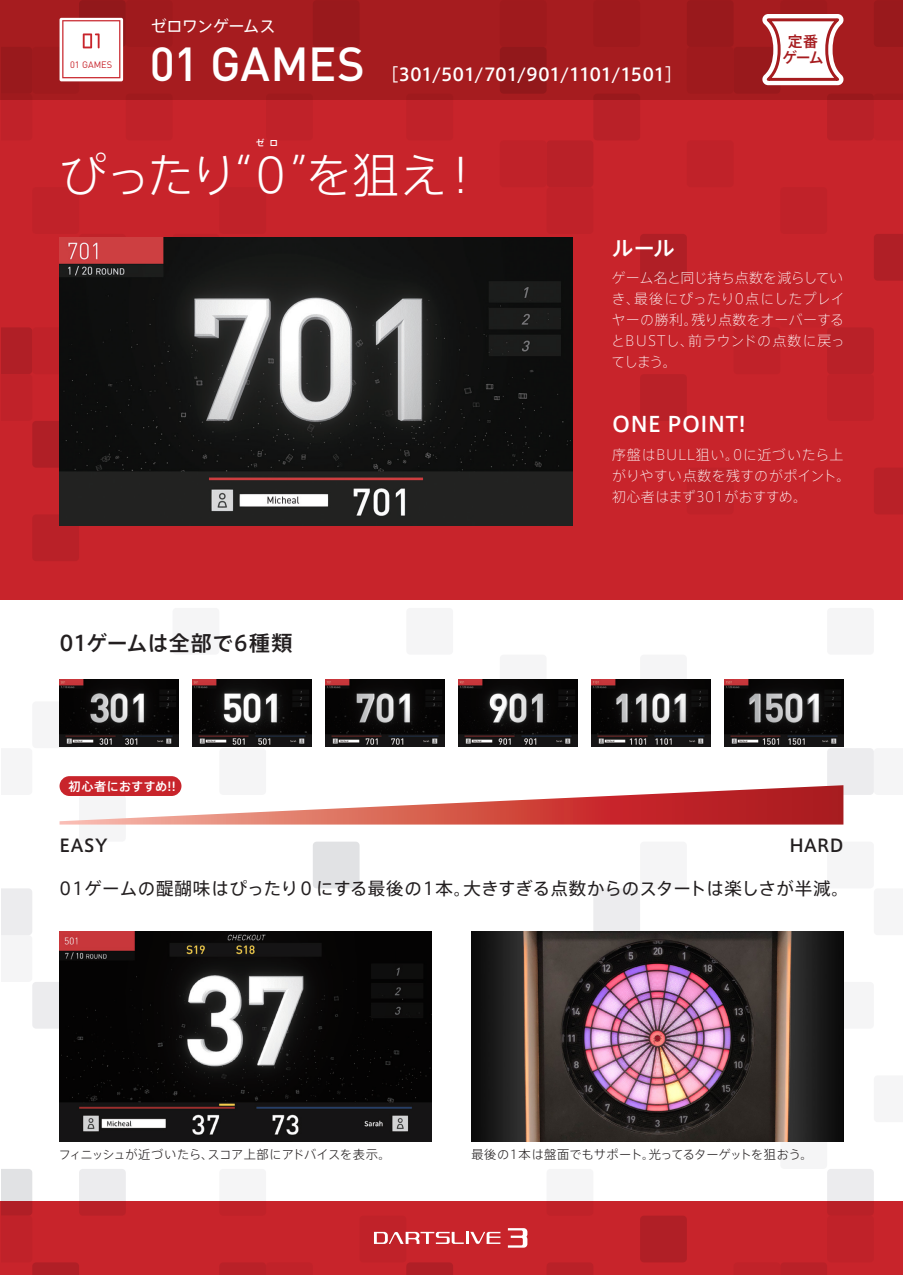
<style>
.page{position:relative;width:903px;height:1275px;background:#c8242b}
.page>*{position:absolute;margin:0;border:0;box-sizing:border-box;transform-origin:0 0}
.t1{font:300 47.07px "Axis Pro N";letter-spacing:-.025em;color:#fff}
.t2{font:500 47.07px "DIN Pro";letter-spacing:-.01em;color:#fff}
.t3{font:500 21px "Axis Pro N";letter-spacing:.025em;color:#fff}
.t4{font:500 21px "Axis Pro N";letter-spacing:.02em;color:#231f20}
.t5{font:17.5px "Axis Pro N";letter-spacing:.01em;color:#231f20}
.t6{font:500 17.5px "Axis Pro N";letter-spacing:-.04em;color:#fff}
.t7{font:500 17.5px "Axis Pro N";letter-spacing:.025em;color:#231f20}
.t8{font:16.1px "Axis Pro N";letter-spacing:-.04em;color:#fff}
.t9{font:500 14.88px/15.8px "Axis Pro N";color:#a61c1f;text-align:center}
.t10{font:200 14px/21px "Axis Pro N";letter-spacing:.01em;color:#fff}
.t11{font:300 12.25px "Axis Pro N";color:#231f20}
.t12{font:500 12.25px "Axis Pro N";letter-spacing:.01em;color:#fff}
.t13{font:9.28px "DIN Pro";color:#c8242b}
.t14{font:500 8.75px "Axis Pro N";color:#fff}
</style>
<div class="page">
<div style="left:0;top:0;width:903px;height:99px;background:#a61c1f"></div>
<div style="left:0;top:600px;width:903px;height:601px;background:#fff"></div>
<svg style="left:406px;top:94px;width:47px;height:46px"></svg>
<svg style="left:266px;top:94px;width:47px;height:46px"></svg>
<svg style="left:126px;top:94px;width:47px;height:46px"></svg>
<div style="left:546px;top:140px;width:47px;height:47px;background:#b92128;border-radius:4px"></div>
<div style="left:780px;top:187px;width:47px;height:47px;background:#c02229;border-radius:4px"></div>
<div style="left:219px;top:187px;width:47px;height:47px;background:#c02229;border-radius:4px"></div>
<div style="left:32px;top:187px;width:47px;height:47px;background:#c02229;border-radius:4px"></div>
<div style="left:173px;top:234px;width:46px;height:47px;background:#c02229;border-radius:4px"></div>
<div style="left:79px;top:234px;width:47px;height:47px;background:#c02229;border-radius:4px"></div>
<div style="left:780px;top:281px;width:47px;height:46px;background:#c4232a;border-radius:4px"></div>
<div style="left:173px;top:608px;width:46px;height:47px;background:#f5f5f6;border-radius:4px"></div>
<div style="left:79px;top:795px;width:47px;height:47px;background:#f5f5f6;border-radius:4px"></div>
<div style="left:827px;top:842px;width:47px;height:46px;background:#f5f5f6;border-radius:4px"></div>
<div style="left:313px;top:842px;width:47px;height:46px;background:#e1e2e4;border-radius:4px"></div>
<svg style="left:79px;top:1169px;width:47px;height:47px;fill:#ececee"></svg>
<div style="left:313px;top:0;width:47px;height:47px;background:#99191c;border-radius:4px"></div>
<div style="left:79px;top:0;width:47px;height:47px;background:linear-gradient(to bottom,#901417,#a03437);border-radius:4px"></div>
<div style="left:500px;top:47px;width:46px;height:47px;background:#92181b;border-radius:4px"></div>
<svg style="left:874px;top:234px;width:29px;height:47px"></svg>
<div style="left:640px;top:234px;width:47px;height:47px;background:#b01f26;border-radius:4px"></div>
<div style="left:32px;top:421px;width:47px;height:47px;background:#b01f26;border-radius:4px"></div>
<div style="left:640px;top:1216px;width:47px;height:46px;background:#b01f26;border-radius:4px"></div>
<svg style="left:406px;top:1262px;width:47px;height:13px"></svg>
<svg style="left:874px;top:0;width:29px;height:47px"></svg>
<div style="left:687px;top:0;width:46px;height:47px;background:#99191c;border-radius:4px"></div>
<div style="left:733px;top:47px;width:47px;height:47px;background:#99191c;border-radius:4px"></div>
<svg style="left:827px;top:94px;width:47px;height:46px;fill:#b92128"></svg>
<svg style="left:593px;top:94px;width:47px;height:46px;fill:#b92128"></svg>
<div style="left:827px;top:327px;width:47px;height:47px;background:#b92128;border-radius:4px"></div>
<div style="left:640px;top:374px;width:47px;height:47px;background:#b92128;border-radius:4px"></div>
<svg style="left:874px;top:468px;width:29px;height:46px"></svg>
<div style="left:827px;top:748px;width:47px;height:47px;background:#ececee;border-radius:4px"></div>
<div style="left:593px;top:888px;width:47px;height:47px;background:#ececee;border-radius:4px"></div>
<svg style="left:1px;top:888px;width:31px;height:48px"></svg>
<div style="left:32px;top:982px;width:47px;height:47px;background:#ececee;border-radius:4px"></div>
<svg style="left:827px;top:1169px;width:47px;height:47px;fill:#ececee"></svg>
<svg style="left:547px;top:1263px;width:46px;height:12px"></svg>
<div style="left:32px;top:514px;width:47px;height:47px;background:#b92128;border-radius:4px"></div>
<div style="left:780px;top:0;width:47px;height:47px;background:#9f1a1d;border-radius:4px"></div>
<div style="left:593px;top:0;width:47px;height:47px;background:#9f1a1d;border-radius:4px"></div>
<div style="left:500px;top:0;width:46px;height:47px;background:#9f1a1d;border-radius:4px"></div>
<div style="left:126px;top:0;width:47px;height:47px;background:#9f1a1d;border-radius:4px"></div>
<div style="left:687px;top:47px;width:46px;height:47px;background:#9f1a1d;border-radius:4px"></div>
<div style="left:32px;top:47px;width:47px;height:47px;background:#9f1a1d;border-radius:4px"></div>
<svg style="left:874px;top:99px;width:29px;height:1px"></svg>
<div style="left:1px;top:47px;width:31px;height:53px;background:#99191c"></div>
<div style="left:687px;top:140px;width:46px;height:47px;background:#c02229;border-radius:4px"></div>
<div style="left:500px;top:140px;width:46px;height:47px;background:#c02229;border-radius:4px"></div>
<div style="left:546px;top:187px;width:47px;height:47px;background:#c02229;border-radius:4px"></div>
<div style="left:733px;top:327px;width:47px;height:47px;background:#c02229;border-radius:4px"></div>
<div style="left:32px;top:327px;width:47px;height:47px;background:#c02229;border-radius:4px"></div>
<div style="left:827px;top:374px;width:47px;height:47px;background:#c02229;border-radius:4px"></div>
<svg style="left:1px;top:327px;width:31px;height:47px"></svg>
<div style="left:687px;top:468px;width:46px;height:46px;background:#c02229;border-radius:4px"></div>
<div style="left:827px;top:608px;width:47px;height:47px;background:#f5f5f6;border-radius:4px"></div>
<div style="left:640px;top:655px;width:47px;height:46px;background:#f5f5f6;border-radius:4px"></div>
<div style="left:500px;top:655px;width:46px;height:46px;background:#f5f5f6;border-radius:4px"></div>
<div style="left:32px;top:701px;width:47px;height:47px;background:#f5f5f6;border-radius:4px"></div>
<div style="left:640px;top:842px;width:47px;height:46px;background:#f5f5f6;border-radius:4px"></div>
<div style="left:827px;top:982px;width:47px;height:47px;background:#f5f5f6;border-radius:4px"></div>
<div style="left:780px;top:1122px;width:47px;height:47px;background:#f5f5f6;border-radius:4px"></div>
<div style="left:827px;top:1216px;width:47px;height:46px;background:#c02229;border-radius:4px"></div>
<div style="left:360px;top:1216px;width:46px;height:46px;background:#c02229;border-radius:4px"></div>
<svg style="left:1px;top:1169px;width:78px;height:106px"></svg>
<svg style="left:781px;top:1263px;width:46px;height:12px"></svg>
<svg style="left:219px;top:1263px;width:47px;height:12px"></svg>
<div style="left:406px;top:608px;width:47px;height:47px;background:#f5f5f6;border-radius:4px"></div>
<div style="left:219px;top:748px;width:47px;height:47px;background:#f5f5f6;border-radius:4px"></div>
<svg style="left:508px;top:1228px;width:19px;height:20px"></svg>
<svg style="left:374px;top:1232px;width:126px;height:12px"></svg>
<img style="left:60px;top:237px;width:512px;height:289px">
<svg style="left:60px;top:18px;width:63px;height:63px"></svg>
<svg style="left:62px;top:20px;width:58px;height:58px"></svg>
<svg style="left:60px;top:785px;width:783px;height:40px"></svg>
<div style="left:60px;top:776px;width:121px;height:20px;background:#c8242b;border-radius:10px"></div>
<img style="left:59px;top:680px;width:120px;height:67px">
<img style="left:192px;top:680px;width:119px;height:67px">
<img style="left:325px;top:680px;width:119px;height:67px">
<img style="left:458px;top:680px;width:119px;height:67px">
<img style="left:591px;top:680px;width:119px;height:67px">
<img style="left:724px;top:680px;width:119px;height:67px">
<img style="left:60px;top:932px;width:372px;height:209px">
<svg style="left:762px;top:14px;width:82px;height:71px"></svg>
<img style="left:471px;top:932px;width:372px;height:209px">
<p class="t13" style="left:70px;top:58px;width:44px">01 GAMES</p>
<p class="t8" style="left:151px;top:18px;width:126px">ゼロワンゲームス</p>
<h1 class="t2" style="left:150px;top:28px;width:217px">01 GAMES</h1>
<p class="t6" style="left:381px;top:66px;width:303px">［301/501/701/901/1101/1501］</p>
<p class="t14" style="left:256px;top:138px;width:24px">ゼロ</p>
<h1 class="t1" style="left:60px;top:152px;width:426px">ぴったり“０”を狙え！</h1>
<h2 class="t3" style="left:612px;top:237px;width:64px">ルール</h2>
<p class="t9" style="left:782px;top:34px;width:43px">定番ゲーム</p>
<p class="t10" style="left:611px;top:267px;width:235px">ゲーム名と同じ持ち点数を減らしていき、最後にぴったり0点にしたプレイヤーの勝利。残り点数をオーバーするとBUSTし、前ラウンドの点数に戻ってしまう。</p>
<h2 class="t3" style="left:612px;top:414px;width:135px">ONE POINT!</h2>
<h2 class="t4" style="left:60px;top:632px;width:234px">01ゲームは全部で6種類</h2>
<p class="t12" style="left:69px;top:780px;width:109px">初心者におすすめ!!</p>
<p class="t10" style="left:612px;top:444px;width:240px">序盤はBULL狙い。0に近づいたら上がりやすい点数を残すのがポイント。初心者はまず301がおすすめ。</p>
<p class="t7" style="left:60px;top:837px;width:50px">EASY</p>
<p class="t7" style="left:789px;top:837px;width:56px">HARD</p>
<p class="t5" style="left:60px;top:879px;width:791px">01ゲームの醍醐味はぴったり０にする最後の1本。大きすぎる点数からのスタートは楽しさが半減。</p>
<p class="t11" style="left:59px;top:1149px;width:333px">フィニッシュが近づいたら、スコア上部にアドバイスを表示。</p>
<p class="t11" style="left:471px;top:1149px;width:343px">最後の1本は盤面でもサポート。光ってるターゲットを狙おう。</p>
</div>
